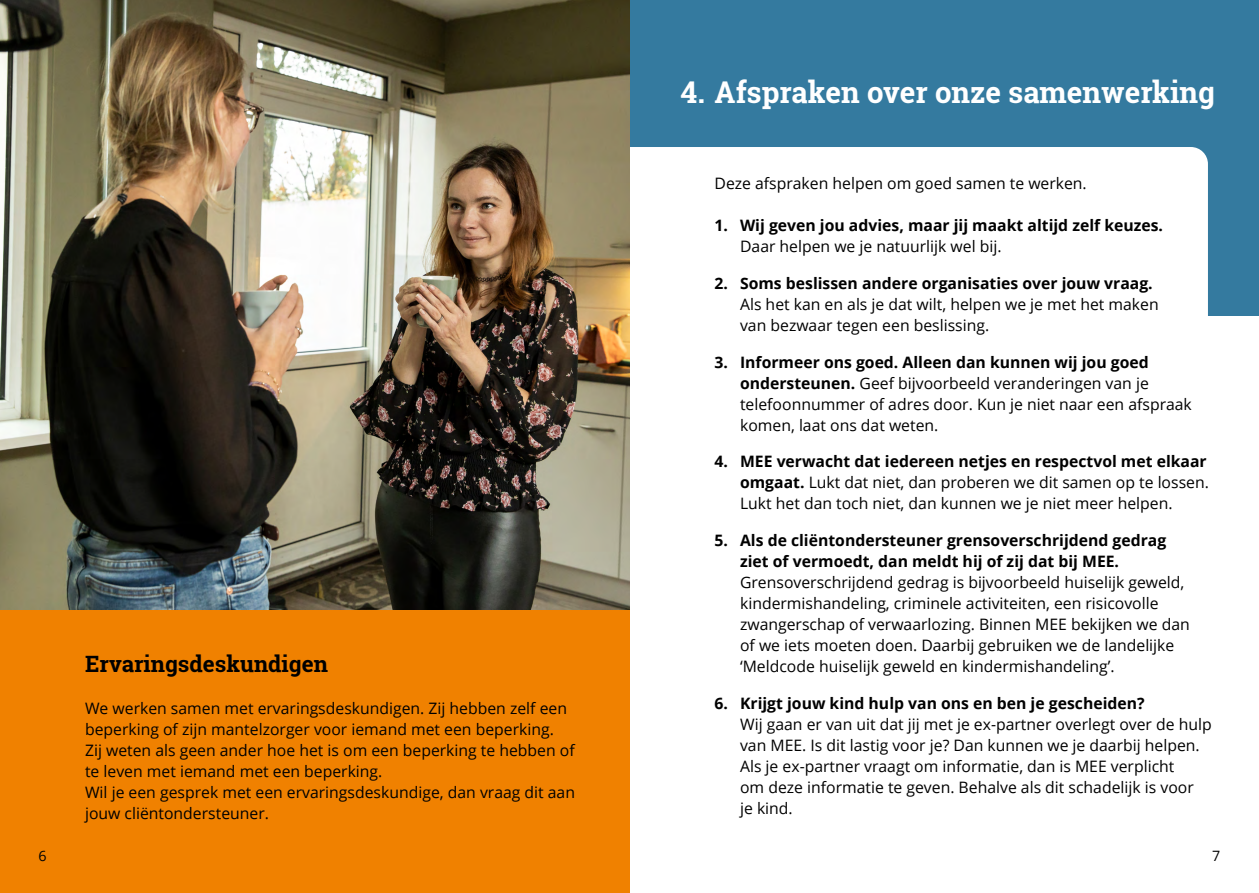
<style>
.page{position:relative;width:1259px;height:893px;background:#fff}
.page>*{position:absolute;margin:0;border:0;box-sizing:border-box;transform-origin:0 0}
.t1{font:700 30px "Roboto Slab";color:#fff}
.t2{font:700 22.5px "Roboto Slab";color:#000}
.t3{font:15.75px/21px "Open Sans";color:#000}
.t4{font:700 15.75px/21px "Open Sans";color:#000}
.t5{font:14.25px "Open Sans";color:#000}
.s1{font-weight:700}
</style>
<div class="page">
<div style="left:629px;top:0;width:630px;height:315px;background:#347a9f"></div>
<svg style="left:629px;top:147px;width:579px;height:591px"></svg>
<div style="left:0;top:0;width:629px;height:893px;background:#f08100"></div>
<img style="left:0;top:0;width:629px;height:609px">
<h2 class="t2" style="left:85px;top:648px;width:244px">Ervaringsdeskundigen</h2>
<p class="t3" style="left:85px;top:697px;width:491px">We werken samen met ervaringsdeskundigen. Zij hebben zelf een beperking of zijn mantelzorger voor iemand met een beperking.<br>Zij weten als geen ander hoe het is om een beperking te hebben of te leven met iemand met een beperking.<br>Wil je een gesprek met een ervaringsdeskundige, dan vraag dit aan jouw cliëntondersteuner.</p>
<h1 class="t1" style="left:680px;top:72px;width:536px">4. Afspraken over onze samenwerking</h1>
<p class="t3" style="left:714px;top:172px;width:374px">Deze afspraken helpen om goed samen te werken.</p>
<p class="t4" style="left:714px;top:214px;width:450px">1. Wij geven jou advies, maar jij maakt altijd zelf keuzes.</p>
<p class="t3" style="left:740px;top:235px;width:263px">Daar helpen we je natuurlijk wel bij.</p>
<p class="t4" style="left:714px;top:272px;width:440px">2. Soms beslissen andere organisaties over jouw vraag.</p>
<p class="t3" style="left:740px;top:293px;width:420px">Als het kan en als je dat wilt, helpen we je met het maken van bezwaar tegen een beslissing.</p>
<p class="t3" style="left:740px;top:351px;width:453px;text-indent:-26px"><span class="s1">3. Informeer ons goed. Alleen dan kunnen wij jou goed ondersteunen.</span> Geef bijvoorbeeld veranderingen van je telefoonnummer of adres door. Kun je niet naar een afspraak komen, laat ons dat weten.</p>
<p class="t3" style="left:740px;top:451px;width:470px;text-indent:-26px"><span class="s1">4. MEE verwacht dat iedereen netjes en respectvol met elkaar omgaat.</span> Lukt dat niet, dan proberen we dit samen op te lossen.<br>Lukt het dan toch niet, dan kunnen we je niet meer helpen.</p>
<p class="t4" style="left:740px;top:529px;width:428px;text-indent:-26px">5. Als de cliëntondersteuner grensoverschrijdend gedrag ziet of vermoedt, dan meldt hij of zij dat bij MEE.</p>
<p class="t3" style="left:740px;top:571px;width:451px">Grensoverschrijdend gedrag is bijvoorbeeld huiselijk geweld, kindermishandeling, criminele activiteiten, een risicovolle zwangerschap of verwaarlozing. Binnen MEE bekijken we dan of we iets moeten doen. Daarbij gebruiken we de landelijke ‘Meldcode huiselijk geweld en kindermishandeling’.</p>
<p class="t4" style="left:714px;top:692px;width:431px">6. Krijgt jouw kind hulp van ons en ben je gescheiden?</p>
<p class="t3" style="left:740px;top:713px;width:473px">Wij gaan er van uit dat jij met je ex-partner overlegt over de hulp van MEE. Is dit lastig voor je? Dan kunnen we je daarbij helpen.<br>Als je ex-partner vraagt om informatie, dan is MEE verplicht<br>om deze informatie te geven. Behalve als dit schadelijk is voor<br>je kind.</p>
<p class="t5" style="left:39px;top:846px;width:10px">6</p>
<p class="t5" style="left:1212px;top:846px;width:10px">7</p>
</div>
